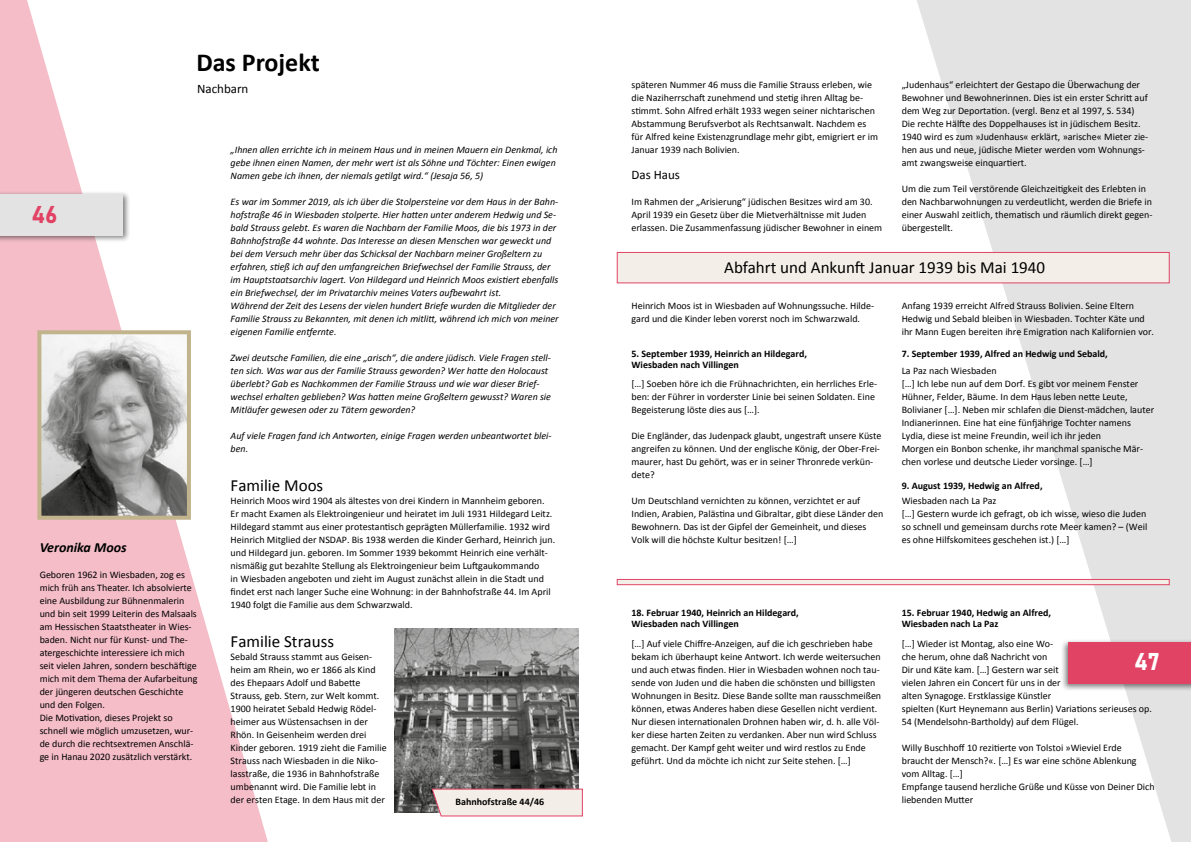
<style>
.page{position:relative;width:1191px;height:842px;background:#fff}
.page>*{position:absolute;margin:0;border:0;box-sizing:border-box;transform-origin:0 0}
.t1{font:700 26px "Calibri";color:#000}
.t2{font:24px "Bahnschrift";color:#e14364}
.t3{font:24px "Bahnschrift";color:#fff}
.t4{font:17px "Calibri";color:#000}
.t5{font:italic 700 14px "Calibri";color:#000}
.t6{font:13px "Calibri";color:#000}
.t7{font:10px/13px "Calibri";color:#000}
.t8{font:italic 10px/13px "Calibri";color:#000}
.t9{font:700 10px/11px "Calibri";color:#000}
</style>
<div class="page">
<svg style="left:914px;top:0;width:277px;height:842px;fill:#e3e3e3"></svg>
<svg style="left:0;top:0;width:268px;height:842px;fill:#f4bdc8"></svg>
<div style="left:0;top:190px;width:130px;height:53px;background:#000;opacity:.5"></div>
<div style="left:0;top:194px;width:123px;height:41px;background:#e3e3e3"></div>
<div style="left:1060px;top:638px;width:131px;height:53px;background:#000;opacity:.5"></div>
<div style="left:1068px;top:642px;width:123px;height:42px;background:#e14364"></div>
<img style="left:42px;top:335px;width:144px;height:180px">
<div style="left:37px;top:330px;width:154px;height:190px;border:4px solid #c1b48d"></div>
<img style="left:394px;top:628px;width:184px;height:184px">
<svg style="left:432px;top:789px;width:150px;height:27px;background:#eee3de"></svg>
<div style="left:617px;top:252px;width:552px;height:31px;background:#f3efe8;border:1px solid #e14364"></div>
<svg style="left:617px;top:579px;width:552px;height:6px;background:#edbcc0"></svg>
<h1 class="t1" style="left:196px;top:46px;width:125px">Das Projekt</h1>
<h3 class="t6" style="left:197px;top:81px;width:53px">Nachbarn</h3>
<h2 class="t2" style="left:31px;top:200px;width:27px">46</h2>
<h3 class="t5" style="left:40px;top:539px;width:88px">Veronika Moos</h3>
<p class="t7" style="left:40px;top:568px;width:159px">Geboren 1962 in Wiesbaden, zog es mich früh ans Theater. Ich absolvierte eine Ausbildung zur Bühnenmalerin und bin seit 1999 Leiterin des Malsaals am Hessischen Staatstheater in Wies&shy;baden. Nicht nur für Kunst- und The&shy;atergeschichte interessiere ich mich seit vielen Jahren, sondern beschäftige mich mit dem Thema der Aufarbeitung der jüngeren deutschen Geschichte und den Folgen.<br>Die Motivation, dieses Projekt so schnell wie möglich umzusetzen, wur&shy;de durch die rechtsextremen Anschlä&shy;ge in Hanau 2020 zusätzlich verstärkt.</p>
<p class="t8" style="left:231px;top:143px;width:328px">„Ihnen allen errichte ich in meinem Haus und in meinen Mauern ein Denkmal, ich gebe ihnen einen Namen, der mehr wert ist als Söhne und Töchter: Einen ewigen<br>Namen gebe ich ihnen, der niemals getilgt wird.“ (Jesaja 56, 5)</p>
<p class="t8" style="left:231px;top:195px;width:329px">Es war im Sommer 2019, als ich über die Stolpersteine vor dem Haus in der Bahn&shy;hofstraße 46 in Wiesbaden stolperte. Hier hatten unter anderem Hedwig und Se&shy;bald Strauss gelebt. Es waren die Nachbarn der Familie Moos, die bis 1973 in der Bahnhofstraße 44 wohnte. Das Interesse an diesen Menschen war geweckt und bei dem Versuch mehr über das Schicksal der Nachbarn meiner Großeltern zu erfahren, stieß ich auf den umfangreichen Briefwechsel der Familie Strauss, der im Hauptstaatsarchiv lagert. Von Hildegard und Heinrich Moos existiert ebenfalls ein Briefwechsel, der im Privatarchiv meines Vaters aufbewahrt ist.<br>Während der Zeit des Lesens der vielen hundert Briefe wurden die Mitglieder der Familie Strauss zu Bekannten, mit denen ich mitlitt, während ich mich von meiner eigenen Familie entfernte.</p>
<p class="t8" style="left:231px;top:351px;width:322px">Zwei deutsche Familien, die eine „arisch“, die andere jüdisch. Viele Fragen stell&shy;ten sich. Was war aus der Familie Strauss geworden? Wer hatte den Holocaust überlebt? Gab es Nachkommen der Familie Strauss und wie war dieser Brief&shy;wechsel erhalten geblieben? Was hatten meine Großeltern gewusst? Waren sie Mitläufer gewesen oder zu Tätern geworden?</p>
<p class="t8" style="left:231px;top:429px;width:322px">Auf viele Fragen fand ich Antworten, einige Fragen werden unbeantwortet blei&shy;ben.</p>
<h3 class="t4" style="left:231px;top:475px;width:94px">Familie Moos</h3>
<p class="t7" style="left:231px;top:494px;width:326px">Heinrich Moos wird 1904 als ältestes von drei Kindern in Mannheim geboren.<br>Er macht Examen als Elektroingenieur und heiratet im Juli 1931 Hildegard Leitz.<br>Hildegard stammt aus einer protestantisch geprägten Müllerfamilie. 1932 wird Heinrich Mitglied der NSDAP. Bis 1938 werden die Kinder Gerhard, Heinrich jun. und Hildegard jun. geboren. Im Sommer 1939 bekommt Heinrich eine verhält&shy;nismäßig gut bezahlte Stellung als Elektroingenieur beim Luftgaukommando<br>in Wiesbaden angeboten und zieht im August zunächst allein in die Stadt und findet erst nach langer Suche eine Wohnung: in der Bahnhofstraße 44. Im April 1940 folgt die Familie aus dem Schwarzwald.</p>
<h3 class="t4" style="left:231px;top:631px;width:105px">Familie Strauss</h3>
<p class="t7" style="left:231px;top:650px;width:158px">Sebald Strauss stammt aus Geisen&shy;heim am Rhein, wo er 1866 als Kind des Ehepaars Adolf und Babette Strauss, geb. Stern, zur Welt kommt.<br>1900 heiratet Sebald Hedwig Rödel&shy;heimer aus Wüstensachsen in der Rhön. In Geisenheim werden drei Kinder geboren. 1919 zieht die Familie Strauss nach Wiesbaden in die Niko&shy;lasstraße, die 1936 in Bahnhofstraße umbenannt wird. Die Familie lebt in der ersten Etage. In dem Haus mit der</p>
<p class="t9" style="left:455px;top:795px;width:90px">Bahnhofstraße 44/46</p>
<p class="t7" style="left:631px;top:78px;width:248px">späteren Nummer 46 muss die Familie Strauss erleben, wie die Naziherrschaft zunehmend und stetig ihren Alltag be&shy;stimmt. Sohn Alfred erhält 1933 wegen seiner nichtarischen Abstammung Berufsverbot als Rechtsanwalt. Nachdem es für Alfred keine Existenzgrundlage mehr gibt, emigriert er im Januar 1939 nach Bolivien.</p>
<h3 class="t6" style="left:631px;top:167px;width:50px">Das Haus</h3>
<p class="t7" style="left:631px;top:195px;width:252px">Im Rahmen der „Arisierung“ jüdischen Besitzes wird am 30.<br>April 1939 ein Gesetz über die Mietverhältnisse mit Juden erlassen. Die Zusammenfassung jüdischer Bewohner in einem</p>
<p class="t7" style="left:901px;top:78px;width:248px">„Judenhaus“ erleichtert der Gestapo die Überwachung der Bewohner und Bewohnerinnen. Dies ist ein erster Schritt auf dem Weg zur Deportation. (vergl. Benz et al 1997, S. 534)<br>Die rechte Hälfte des Doppelhauses ist in jüdischem Besitz.<br>1940 wird es zum »Judenhaus« erklärt, »arische« Mieter zie&shy;hen aus und neue, jüdische Mieter werden vom Wohnungs&shy;amt zwangsweise einquartiert.</p>
<p class="t7" style="left:901px;top:182px;width:252px">Um die zum Teil verstörende Gleichzeitigkeit des Erlebten in den Nachbarwohnungen zu verdeutlicht, werden die Briefe in einer Auswahl zeitlich, thematisch und räumlich direkt gegen&shy;übergestellt.</p>
<h3 class="t4" style="left:724px;top:257px;width:322px">Abfahrt und Ankunft Januar 1939 bis Mai 1940</h3>
<p class="t7" style="left:631px;top:299px;width:244px">Heinrich Moos ist in Wiesbaden auf Wohnungssuche. Hilde&shy;gard und die Kinder leben vorerst noch im Schwarzwald.</p>
<p class="t9" style="left:631px;top:348px;width:177px">5. September 1939, Heinrich an Hildegard,<br>Wiesbaden nach Villingen</p>
<p class="t7" style="left:631px;top:377px;width:247px">[…] Soeben höre ich die Frühnachrichten, ein herrliches Erle&shy;ben: der Führer in vorderster Linie bei seinen Soldaten. Eine<br>Begeisterung löste dies aus […].</p>
<p class="t7" style="left:631px;top:429px;width:251px">Die Engländer, das Judenpack glaubt, ungestraft unsere Küste angreifen zu können. Und der englische König, der Ober-Frei&shy;maurer, hast Du gehört, was er in seiner Thronrede verkün&shy;dete?</p>
<p class="t7" style="left:631px;top:494px;width:253px">Um Deutschland vernichten zu können, verzichtet er auf Indien, Arabien, Palästina und Gibraltar, gibt diese Länder den Bewohnern. Das ist der Gipfel der Gemeinheit, und dieses Volk will die höchste Kultur besitzen! […]</p>
<p class="t7" style="left:901px;top:299px;width:254px">Anfang 1939 erreicht Alfred Strauss Bolivien. Seine Eltern<br>Hedwig und Sebald bleiben in Wiesbaden. Tochter Käte und ihr Mann Eugen bereiten ihre Emigration nach Kalifornien vor.</p>
<p class="t9" style="left:901px;top:348px;width:208px">7. September 1939, Alfred an Hedwig und Sebald,</p>
<p class="t7" style="left:901px;top:364px;width:254px">La Paz nach Wiesbaden<br>[…] Ich lebe nun auf dem Dorf. Es gibt vor meinem Fenster Hühner, Felder, Bäume. In dem Haus leben nette Leute, Bolivianer […]. Neben mir schlafen die Dienst-mädchen, lauter Indianerinnen. Eine hat eine fünfjährige Tochter namens Lydia, diese ist meine Freundin, weil ich ihr jeden<br>Morgen ein Bonbon schenke, ihr manchmal spanische Mär&shy;chen vorlese und deutsche Lieder vorsinge. […]</p>
<p class="t9" style="left:901px;top:480px;width:142px">9. August 1939, Hedwig an Alfred,</p>
<p class="t7" style="left:901px;top:494px;width:247px">Wiesbaden nach La Paz<br>[…] Gestern wurde ich gefragt, ob ich wisse, wieso die Juden so schnell und gemeinsam durchs rote Meer kamen? – (Weil es ohne Hilfskomitees geschehen ist.) […]</p>
<p class="t9" style="left:631px;top:606px;width:169px">18. Februar 1940, Heinrich an Hildegard,<br>Wiesbaden nach Villingen</p>
<p class="t7" style="left:631px;top:637px;width:251px">[…] Auf viele Chiffre-Anzeigen, auf die ich geschrieben habe bekam ich überhaupt keine Antwort. Ich werde weitersuchen und auch etwas finden. Hier in Wiesbaden wohnen noch tau&shy;sende von Juden und die haben die schönsten und billigsten Wohnungen in Besitz. Diese Bande sollte man rausschmeißen können, etwas Anderes haben diese Gesellen nicht verdient.<br>Nur diesen internationalen Drohnen haben wir, d. h. alle Völ&shy;ker diese harten Zeiten zu verdanken. Aber nun wird Schluss gemacht. Der Kampf geht weiter und wird restlos zu Ende geführt. Und da möchte ich nicht zur Seite stehen. […]</p>
<p class="t9" style="left:901px;top:606px;width:151px">15. Februar 1940, Hedwig an Alfred,<br>Wiesbaden nach La Paz</p>
<p class="t7" style="left:901px;top:637px;width:252px">[…] Wieder ist Montag, also eine Wo-<br>che herum, ohne daß Nachricht von<br>Dir und Käte kam. […] Gestern war seit<br>vielen Jahren ein Concert für uns in der<br>alten Synagoge. Erstklassige Künstler<br>spielten (Kurt Heynemann aus Berlin) Variations serieuses op.<br>54 (Mendelsohn-Bartholdy) auf dem Flügel.</p>
<p class="t7" style="left:901px;top:741px;width:254px">Willy Buschhoff 10 rezitierte von Tolstoi »Wieviel Erde braucht der Mensch?«. […] Es war eine schöne Ablenkung vom Alltag. […]<br>Empfange tausend herzliche Grüße und Küsse von Deiner Dich liebenden Mutter</p>
<h2 class="t3" style="left:1134px;top:646px;width:27px">47</h2>
</div>
